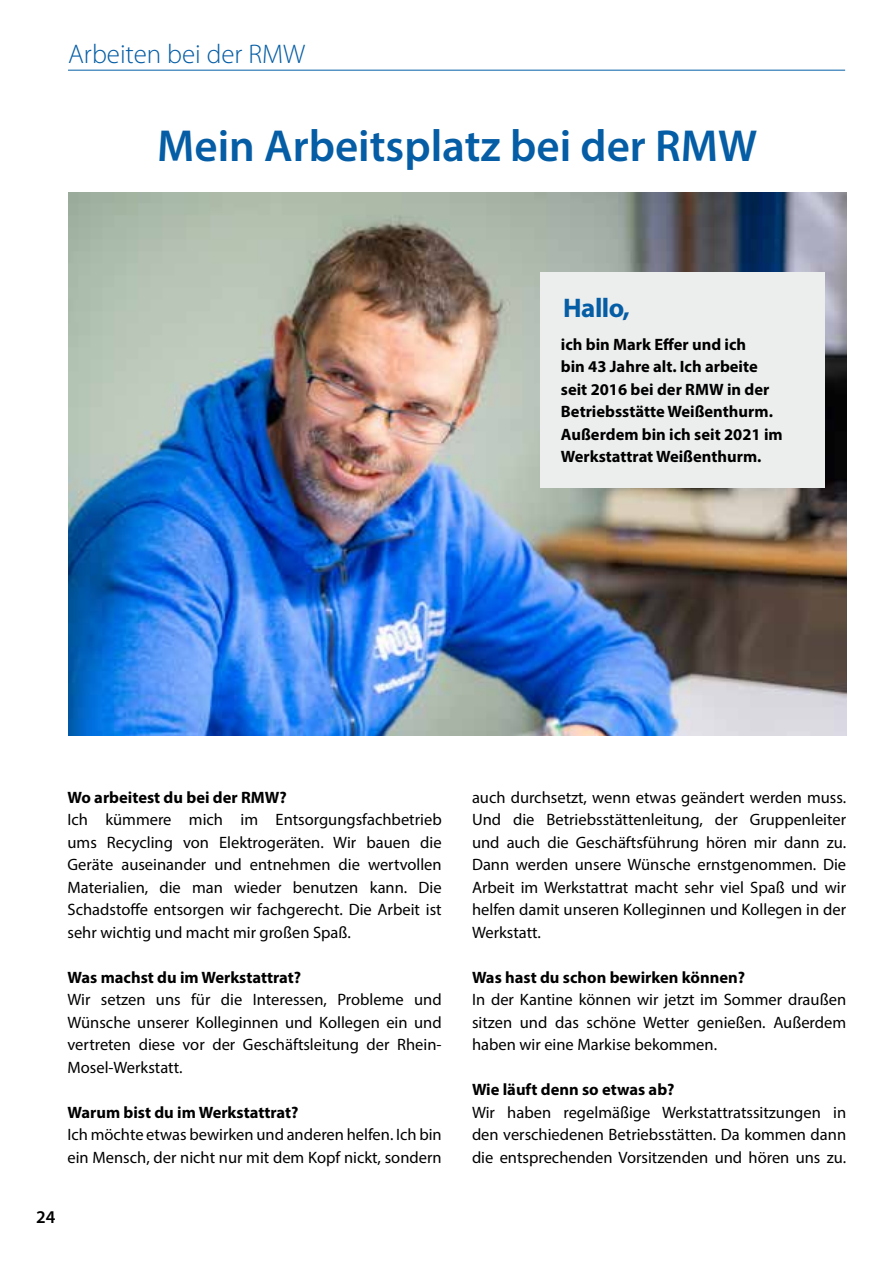
<style>
.page{position:relative;width:893px;height:1263px;background:#fff}
.page>*{position:absolute;margin:0;border:0;box-sizing:border-box;transform-origin:0 0}
.t1{font:600 45px "Myriad Pro";color:#045da5}
.t2{font:300 27px "Myriad Pro";color:#045da5}
.t3{font:700 27px "Myriad Pro";letter-spacing:-.02em;color:#045da5}
.t4{font:600 18px "Myriad Pro";color:#000}
.t5{font:16.5px/22.5px "Myriad Pro";color:#000;text-align:justify}
.t6{font:700 16.5px/22.5px "Myriad Pro";color:#000}
</style>
<div class="page">
<hr style="left:68px;top:70px;width:777px;height:1px;background:#045da5">
<img style="left:68px;top:193px;width:778px;height:542px">
<div style="left:540px;top:272px;width:285px;height:216px;background:#eceded"></div>
<h2 class="t2" style="left:68px;top:39px;width:239px">Arbeiten bei der RMW</h2>
<h1 class="t1" style="left:157px;top:118px;width:602px">Mein Arbeitsplatz bei der RMW</h1>
<h2 class="t3" style="left:563px;top:291px;width:68px">Hallo,</h2>
<p class="t6" style="left:561px;top:332px;width:223px">ich bin Mark Effer und ich<br>bin 43 Jahre alt. Ich arbeite seit 2016 bei der RMW in der<br>Betriebsstätte Weißenthurm.<br>Außerdem bin ich seit 2021 im<br>Werkstattrat Weißenthurm.</p>
<p class="t6" style="left:68px;top:785px;width:221px">Wo arbeitest du bei der RMW?</p>
<p class="t5" style="left:68px;top:808px;width:376px">Ich kümmere mich im Entsorgungsfachbetrieb ums Recycling von Elektrogeräten. Wir bauen die Geräte auseinander und entnehmen die wertvollen Materialien, die man wieder benutzen kann. Die Schadstoffe entsorgen wir fachgerecht. Die Arbeit ist sehr wichtig und macht mir großen Spaß.</p>
<p class="t6" style="left:68px;top:965px;width:235px">Was machst du im Werkstattrat?</p>
<p class="t5" style="left:68px;top:988px;width:376px">Wir setzen uns für die Interessen, Probleme und Wünsche unserer Kolleginnen und Kollegen ein und vertreten diese vor der Geschäftsleitung der Rhein-Mosel-Werkstatt.</p>
<p class="t6" style="left:68px;top:1100px;width:232px">Warum bist du im Werkstattrat?</p>
<p class="t5" style="left:68px;top:1123px;width:376px">Ich möchte etwas bewirken und anderen helfen. Ich bin ein Mensch, der nicht nur mit dem Kopf nickt, sondern</p>
<p class="t4" style="left:36px;top:1206px;width:21px">24</p>
<p class="t5" style="left:472px;top:786px;width:376px">auch durchsetzt, wenn etwas geändert werden muss.<br>Und die Betriebsstättenleitung, der Gruppenleiter und auch die Geschäftsführung hören mir dann zu.<br>Dann werden unsere Wünsche ernstgenommen. Die Arbeit im Werkstattrat macht sehr viel Spaß und wir helfen damit unseren Kolleginnen und Kollegen in der Werkstatt.</p>
<p class="t6" style="left:472px;top:965px;width:275px">Was hast du schon bewirken können?</p>
<p class="t5" style="left:472px;top:988px;width:376px">In der Kantine können wir jetzt im Sommer draußen sitzen und das schöne Wetter genießen. Außerdem haben wir eine Markise bekommen.</p>
<p class="t6" style="left:472px;top:1078px;width:204px">Wie läuft denn so etwas ab?</p>
<p class="t5" style="left:472px;top:1101px;width:376px">Wir haben regelmäßige Werkstattratssitzungen in den verschiedenen Betriebsstätten. Da kommen dann die entsprechenden Vorsitzenden und hören uns zu.</p>
</div>
